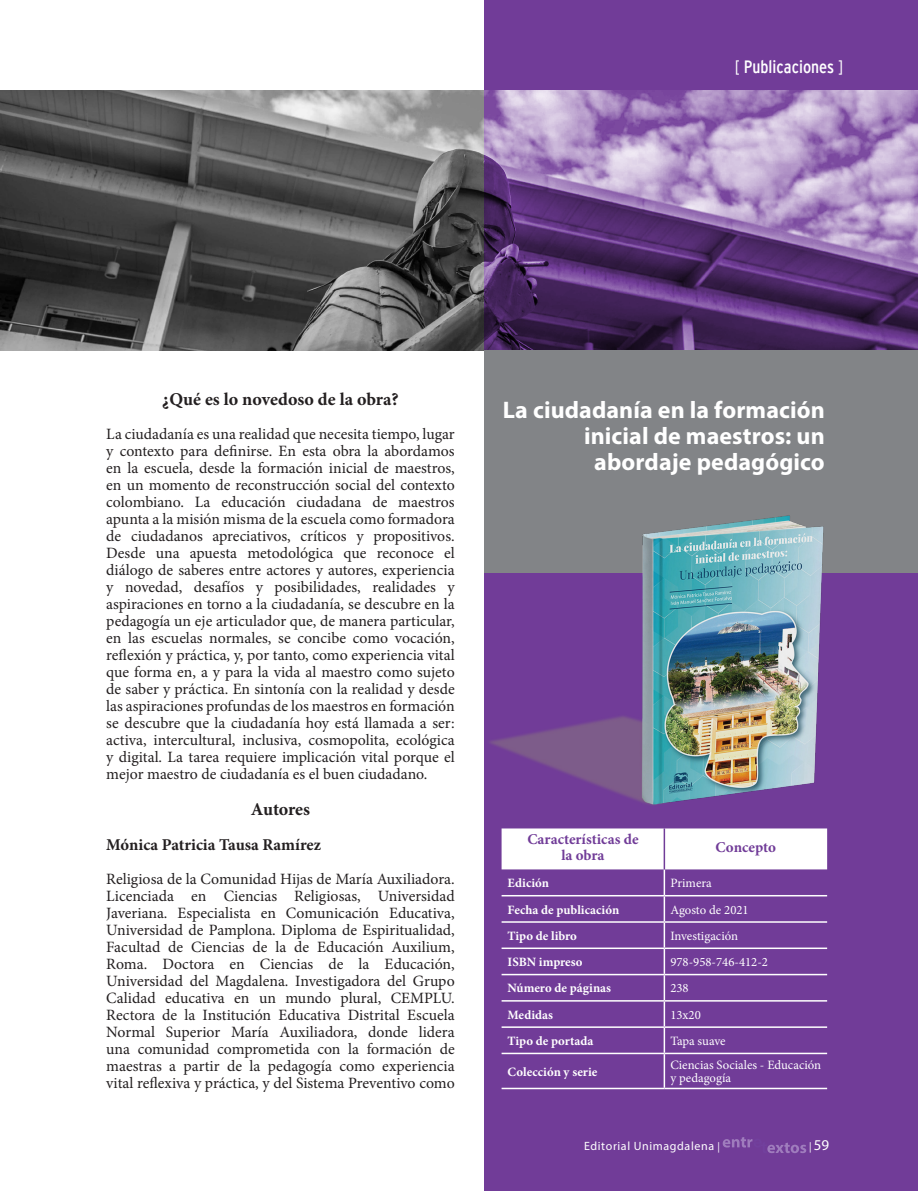
<style>
.page{position:relative;width:918px;height:1191px;background:#fff}
.page>*{position:absolute;margin:0;border:0;box-sizing:border-box;transform-origin:0 0}
._4_Titulos_Libros_TDC_Etiqueta{font:700 24px/26px "Myriad Pro";letter-spacing:.005em;color:#fff;text-align:right}
.SubTítulo_1{font:700 18px "Minion Pro";color:#231f20}
.t1{font:18px "Interstate Cond Mono";color:#fff}
.SubTítulo_2{font:700 16.5px "Minion Pro";color:#231f20}
.Texto_Principal{font:15.75px/17px "Minion Pro";color:#231f20;text-align:justify}
.Cabeza{font:700 15px/16.2px "Minion Pro";color:#713c98;text-align:center}
.t2{font:15px "Myriad Pro";color:#fff}
.Texto_Alin_Izq{font:12.75px/13.8px "Minion Pro";color:#fff}
.Texto_Alin_Izq-2{font:700 12.75px "Minion Pro";color:#fff}
.t3{font:12px "Myriad Pro";letter-spacing:.05em;color:#fff}
.s1{font-family:"Interstate";font-weight:300;font-stretch:condensed}
.s2{font-size:10.5px}
</style>
<div class="page">
<img style="left:0;top:91px;width:485px;height:259px">
<svg style="left:485px;top:0;width:433px;height:1191px;background:#774b97"></svg>
<div style="left:485px;top:350px;width:433px;height:223px;background:#828487"></div>
<svg style="left:502px;top:828px;width:325px;height:224px"></svg>
<hr style="left:502px;top:1052px;width:162px;height:2px;background:#fff">
<hr style="left:664px;top:1052px;width:163px;height:2px;background:#fff">
<hr style="left:664px;top:1054px;width:1px;height:33px;background:#fff">
<hr style="left:502px;top:1087px;width:162px;height:2px;background:#fff">
<hr style="left:664px;top:1087px;width:163px;height:2px;background:#fff">
<hr style="left:664px;top:828px;width:1px;height:41px;background:#713c98">
<img style="left:484px;top:509px;width:345px;height:305px">
<p class="t1" style="left:735px;top:57px;width:110px"><span class="s1">[</span> Publicaciones <span class="s1">]</span></p>
<p class="SubTítulo_1" style="left:162px;top:386px;width:238px">¿Qué es lo novedoso de la obra?</p>
<p class="Texto_Principal" style="left:106px;top:425px;width:350px">La ciudadanía es una realidad que necesita tiempo, lugar y contexto para definirse. En esta obra la abordamos en la escuela, desde la formación inicial de maestros, en un momento de reconstrucción social del contexto colombiano. La educación ciudadana de maestros apunta a la misión misma de la escuela como formadora de ciudadanos apreciativos, críticos y propositivos.<br>Desde una apuesta metodológica que reconoce el diálogo de saberes entre actores y autores, experiencia y novedad, desafíos y posibilidades, realidades y aspiraciones en torno a la ciudadanía, se descubre en la pedagogía un eje articulador que, de manera particular, en las escuelas normales, se concibe como vocación, reflexión y práctica, y, por tanto, como experiencia vital que forma en, a y para la vida al maestro como sujeto de saber y práctica. En sintonía con la realidad y desde las aspiraciones profundas de los maestros en formación se descubre que la ciudadanía hoy está llamada a ser: activa, intercultural, inclusiva, cosmopolita, ecológica y digital. La tarea requiere implicación vital porque el mejor maestro de ciudadanía es el buen ciudadano.</p>
<p class="SubTítulo_1" style="left:251px;top:797px;width:61px">Autores</p>
<p class="SubTítulo_2" style="left:106px;top:833px;width:216px">Mónica Patricia Tausa Ramírez</p>
<p class="Texto_Principal" style="left:106px;top:870px;width:350px">Religiosa de la Comunidad Hijas de María Auxiliadora.<br>Licenciada en Ciencias Religiosas, Universidad Javeriana. Especialista en Comunicación Educativa, Universidad de Pamplona. Diploma de Espiritualidad, Facultad de Ciencias de la de Educación Auxilium, Roma. Doctora en Ciencias de la Educación, Universidad del Magdalena. Investigadora del Grupo Calidad educativa en un mundo plural, CEMPLU.<br>Rectora de la Institución Educativa Distrital Escuela Normal Superior María Auxiliadora, donde lidera una comunidad comprometida con la formación de maestras a partir de la pedagogía como experiencia vital reflexiva y práctica, y del Sistema Preventivo como</p>
<p class="_4_Titulos_Libros_TDC_Etiqueta" style="left:503px;top:396px;width:323px">La ciudadanía en la formación inicial de maestros: un abordaje pedagógico</p>
<p class="Cabeza" style="left:527px;top:831px;width:113px">Características de la obra</p>
<p class="Cabeza" style="left:716px;top:839px;width:62px">Concepto</p>
<p class="Texto_Alin_Izq-2" style="left:508px;top:874px;width:43px">Edición</p>
<p class="Texto_Alin_Izq" style="left:670px;top:876px;width:43px">Primera</p>
<p class="Texto_Alin_Izq-2" style="left:508px;top:900px;width:113px">Fecha de publicación</p>
<p class="Texto_Alin_Izq" style="left:670px;top:902px;width:80px">Agosto de 2021</p>
<p class="Texto_Alin_Izq-2" style="left:508px;top:926px;width:71px">Tipo de libro</p>
<p class="Texto_Alin_Izq" style="left:670px;top:929px;width:69px">Investigación</p>
<p class="Texto_Alin_Izq-2" style="left:508px;top:953px;width:76px">ISBN impreso</p>
<p class="Texto_Alin_Izq" style="left:670px;top:955px;width:99px">978-958-746-412-2</p>
<p class="Texto_Alin_Izq-2" style="left:508px;top:979px;width:105px">Número de páginas</p>
<p class="Texto_Alin_Izq" style="left:670px;top:981px;width:20px">238</p>
<p class="Texto_Alin_Izq-2" style="left:508px;top:1005px;width:47px">Medidas</p>
<p class="Texto_Alin_Izq" style="left:670px;top:1007px;width:32px">13x20</p>
<p class="Texto_Alin_Izq-2" style="left:508px;top:1031px;width:87px">Tipo de portada</p>
<p class="Texto_Alin_Izq" style="left:670px;top:1034px;width:57px">Tapa suave</p>
<p class="Texto_Alin_Izq-2" style="left:508px;top:1062px;width:91px">Colección y serie</p>
<p class="Texto_Alin_Izq" style="left:670px;top:1057px;width:152px">Ciencias Sociales - Educación y pedagogía</p>
<p class="t3" style="left:584px;top:1138px;width:137px">Editorial Unimagdalena <span class="s2">|</span></p>
<p class="t2" style="left:809px;top:1135px;width:22px"><span class="s2">|</span> 59</p>
</div>
